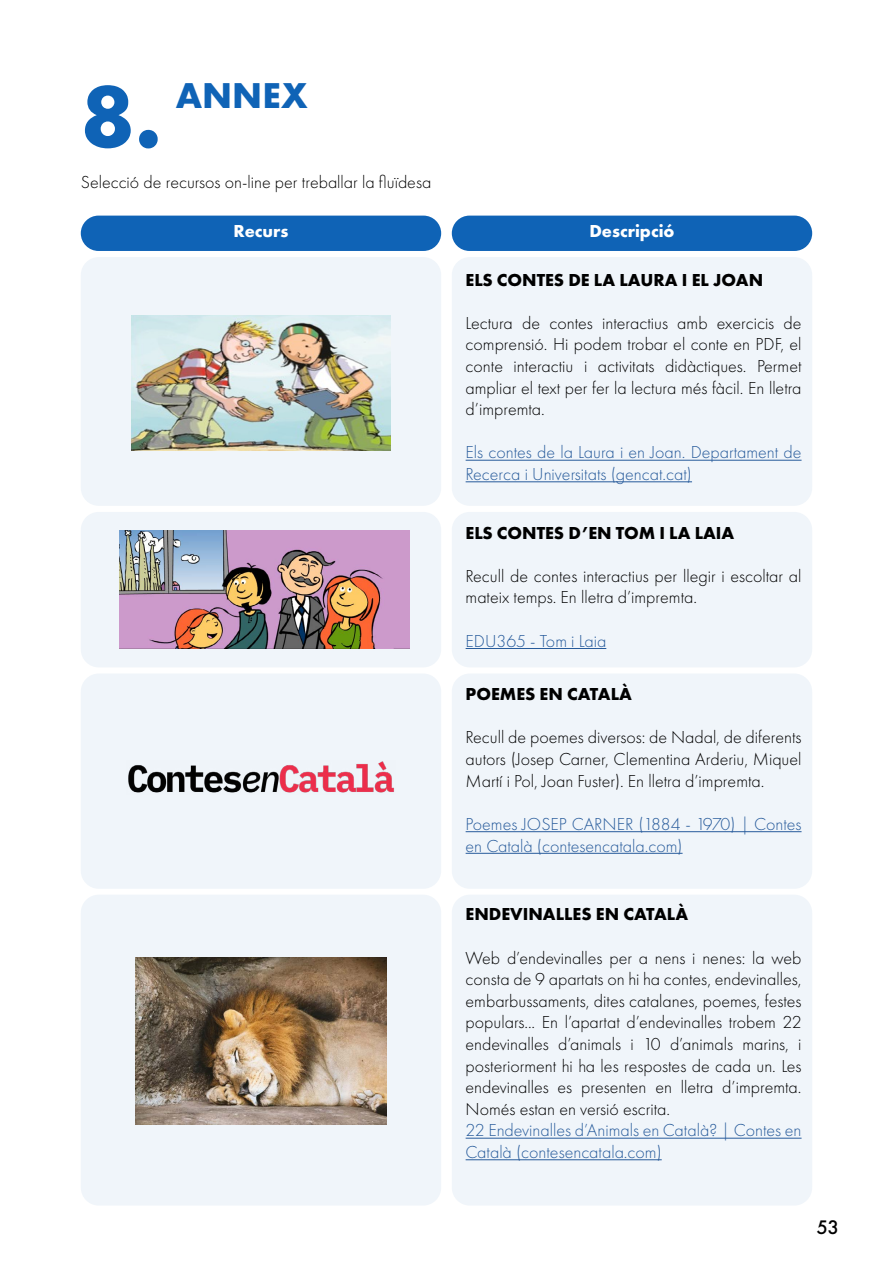
<style>
.page{position:relative;width:893px;height:1263px;background:#fff}
.page>*{position:absolute;margin:0;border:0;box-sizing:border-box;transform-origin:0 0}
.t1{font:700 79.5px "Futura";color:#0f63b6}
.t2{font:700 33px "Futura";color:#0f63b6}
.t3{font:300 18px/21.6px "Futura PT";color:#000;text-align:justify}
.t4{font:300 18px/21.6px "Futura PT";color:#275b9b}
.t5{font:700 18px "Futura PT";color:#000}
.t6{font:700 18px "Futura PT";color:#fff}
.t7{font:500 18px "Futura";color:#000}
</style>
<div class="page">
<div style="left:452px;top:257px;width:360px;height:249px;background:#f0f5fa;border-radius:18px"></div>
<div style="left:81px;top:257px;width:360px;height:249px;background:#f0f5fa;border-radius:18px"></div>
<div style="left:452px;top:512px;width:360px;height:155px;background:#f0f5fa;border-radius:18px"></div>
<div style="left:452px;top:673px;width:360px;height:216px;background:#f0f5fa;border-radius:18px"></div>
<div style="left:452px;top:895px;width:360px;height:310px;background:#f0f5fa;border-radius:18px"></div>
<div style="left:81px;top:512px;width:360px;height:155px;background:#f0f5fa;border-radius:18px"></div>
<div style="left:81px;top:673px;width:360px;height:216px;background:#f0f5fa;border-radius:18px"></div>
<div style="left:81px;top:895px;width:360px;height:310px;background:#f0f5fa;border-radius:18px"></div>
<div style="left:81px;top:216px;width:360px;height:35px;background:#0f63b6;border-radius:18px"></div>
<div style="left:452px;top:216px;width:360px;height:35px;background:#0f63b6;border-radius:18px"></div>
<img style="left:132px;top:315px;width:258px;height:135px">
<hr style="left:466px;top:460px;width:335px;height:1px;background:#275b9b">
<hr style="left:466px;top:481px;width:226px;height:1px;background:#275b9b">
<hr style="left:466px;top:648px;width:140px;height:1px;background:#275b9b">
<hr style="left:466px;top:831px;width:335px;height:1px;background:#275b9b">
<hr style="left:466px;top:853px;width:217px;height:1px;background:#275b9b">
<hr style="left:466px;top:1138px;width:335px;height:1px;background:#275b9b">
<hr style="left:466px;top:1159px;width:196px;height:1px;background:#275b9b">
<img style="left:128px;top:761px;width:266px;height:32px">
<img style="left:136px;top:957px;width:250px;height:167px">
<img style="left:119px;top:531px;width:290px;height:117px">
<h1 class="t1" style="left:81px;top:59px;width:83px">8.</h1>
<h2 class="t2" style="left:176px;top:72px;width:133px">ANNEX</h2>
<p class="t3" style="left:81px;top:171px;width:352px">Selecció de recursos on-line per treballar la fluïdesa</p>
<p class="t6" style="left:233px;top:219px;width:57px">Recurs</p>
<p class="t6" style="left:589px;top:219px;width:87px">Descripció</p>
<p class="t5" style="left:466px;top:268px;width:299px">ELS CONTES DE LA LAURA I EL JOAN</p>
<p class="t3" style="left:466px;top:312px;width:337px">Lectura de contes interactius amb exercicis de comprensió. Hi podem trobar el conte en PDF, el conte interactiu i activitats didàctiques. Permet ampliar el text per fer la lectura més fàcil. En lletra d’impremta.</p>
<p class="t4" style="left:466px;top:442px;width:337px">Els contes de la Laura i en Joan. Departament de<br>Recerca i Universitats (gencat.cat)</p>
<p class="t5" style="left:466px;top:521px;width:270px">ELS CONTES D’EN TOM I LA LAIA</p>
<p class="t3" style="left:466px;top:565px;width:337px">Recull de contes interactius per llegir i escoltar al mateix temps. En lletra d’impremta.</p>
<p class="t4" style="left:466px;top:630px;width:142px">EDU365 - Tom i Laia</p>
<p class="t5" style="left:466px;top:683px;width:168px">POEMES EN CATALÀ</p>
<p class="t3" style="left:466px;top:727px;width:337px">Recull de poemes diversos: de Nadal, de diferents autors (Josep Carner, Clementina Arderiu, Miquel Martí i Pol, Joan Fuster). En lletra d’impremta.</p>
<p class="t4" style="left:466px;top:813px;width:337px">Poemes JOSEP CARNER (1884 - 1970) | Contes en Català (contesencatala.com)</p>
<p class="t5" style="left:466px;top:903px;width:224px">ENDEVINALLES EN CATALÀ</p>
<p class="t3" style="left:466px;top:947px;width:337px">Web d’endevinalles per a nens i nenes: la web consta de 9 apartats on hi ha contes, endevinalles, embarbussaments, dites catalanes, poemes, festes populars... En l’apartat d’endevinalles trobem 22 endevinalles d’animals i 10 d’animals marins, i posteriorment hi ha les respostes de cada un. Les endevinalles es presenten en lletra d’impremta.<br>Només estan en versió escrita.</p>
<p class="t4" style="left:466px;top:1120px;width:337px">22 Endevinalles d’Animals en Català? | Contes en<br>Català (contesencatala.com)</p>
<p class="t7" style="left:817px;top:1215px;width:24px">53</p>
</div>
